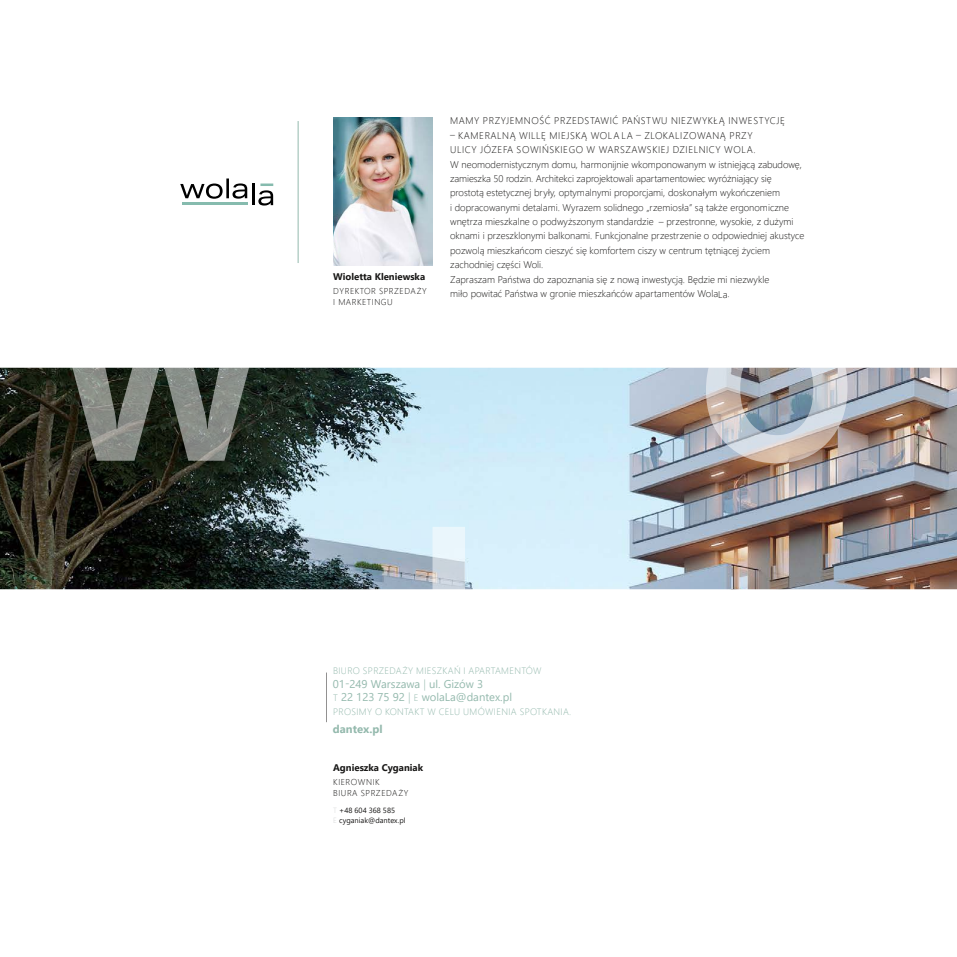
<style>
.page{position:relative;width:957px;height:957px;background:#fff}
.page>*{position:absolute;margin:0;border:0;box-sizing:border-box;transform-origin:0 0}
.t1{font:11.25px/13.8px "Segoe UI";color:#94b9ad}
.t2{font:700 11.25px "Segoe UI";color:#94b9ad}
.t3{font:300 9.75px/14.4px "Segoe UI";color:#181716}
.t4{font:300 9.75px "Segoe UI";letter-spacing:.055em;color:#181716}
.t5{font:700 9.62px "Segoe UI";color:#181716}
.t6{font:300 9.38px "Segoe UI";letter-spacing:.035em;color:#94b9ad}
.t7{font:300 8.5px/10.8px "Segoe UI";letter-spacing:.06em;color:#181716}
.t8{font:7.5px/10.6px "Segoe UI";color:#181716}
.s1{font-weight:300}
.s2{font-weight:300;font-size:9.38px}
.s3{font-weight:300;color:#d1d3d4}
</style>
<div class="page">
<img style="left:333px;top:117px;width:99px;height:148px">
<hr style="left:298px;top:121px;width:1px;height:142px;background:#94b9ad">
<hr style="left:326px;top:672px;width:1px;height:50px;background:#181716">
<img style="left:0;top:368px;width:957px;height:221px">
<svg style="left:180px;top:178px;width:67px;height:21px"></svg>
<hr style="left:182px;top:203px;width:65px;height:2px;background:#86bbae">
<hr style="left:252px;top:183px;width:3px;height:22px;background:#000">
<svg style="left:258px;top:183px;width:15px;height:22px"></svg>
<svg style="left:432px;top:527px;width:86px;height:63px;background:#d9ebf5"></svg>
<svg style="left:59px;top:367px;width:204px;height:94px;background:#565b53"></svg>
<img style="left:706px;top:367px;width:141px;height:96px">
<p class="t5" style="left:333px;top:268px;width:94px">Wioletta Kleniewska</p>
<p class="t7" style="left:333px;top:285px;width:95px">DYREKTOR SPRZEDAŻY<br>I MARKETINGU</p>
<p class="t4" style="left:450px;top:112px;width:336px">MAMY PRZYJEMNOŚĆ PRZEDSTAWIĆ PAŃSTWU NIEZWYKŁĄ INWESTYCJĘ</p>
<p class="t3" style="left:450px;top:127px;width:356px">– KAMERALNĄ WILLĘ MIEJSKĄ WOLA LA – ZLOKALIZOWANĄ PRZY<br>ULICY JÓZEFA SOWIŃSKIEGO W WARSZAWSKIEJ DZIELNICY WOLA.<br>W neomodernistycznym domu, harmonijnie wkomponowanym w istniejącą zabudowę, zamieszka 50 rodzin. Architekci zaprojektowali apartamentowiec wyróżniający się prostotą estetycznej bryły, optymalnymi proporcjami, doskonałym wykończeniem<br>i dopracowanymi detalami. Wyrazem solidnego „rzemiosła” są także ergonomiczne wnętrza mieszkalne o podwyższonym standardzie – przestronne, wysokie, z dużymi oknami i przeszklonymi balkonami. Funkcjonalne przestrzenie o odpowiedniej akustyce pozwolą mieszkańcom cieszyć się komfortem ciszy w centrum tętniącej życiem zachodniej części Woli.<br>Zapraszam Państwa do zapoznania się z nową inwestycją. Będzie mi niezwykle<br>miło powitać Państwa w gronie mieszkańców apartamentów WolaLa.</p>
<p class="t6" style="left:333px;top:662px;width:210px">BIURO SPRZEDAŻY MIESZKAŃ I APARTAMENTÓW</p>
<p class="t1" style="left:333px;top:676px;width:181px">01-249 Warszawa <span class="s1">|</span> ul. Gizów 3<br><span class="s2">T</span> 22 123 75 92 <span class="s1">|</span> <span class="s2">E</span> wolaLa@dantex.pl</p>
<p class="t6" style="left:333px;top:703px;width:240px">PROSIMY O KONTAKT W CELU UMÓWIENIA SPOTKANIA.</p>
<p class="t2" style="left:333px;top:718px;width:51px">dantex.pl</p>
<p class="t5" style="left:333px;top:759px;width:91px">Agnieszka Cyganiak</p>
<p class="t7" style="left:333px;top:776px;width:77px">KIEROWNIK<br>BIURA SPRZEDAŻY</p>
<p class="t8" style="left:333px;top:804px;width:74px"><span class="s3">T</span> +48 604 368 585<br><span class="s3">E</span> cyganiak@dantex.pl</p>
</div>
